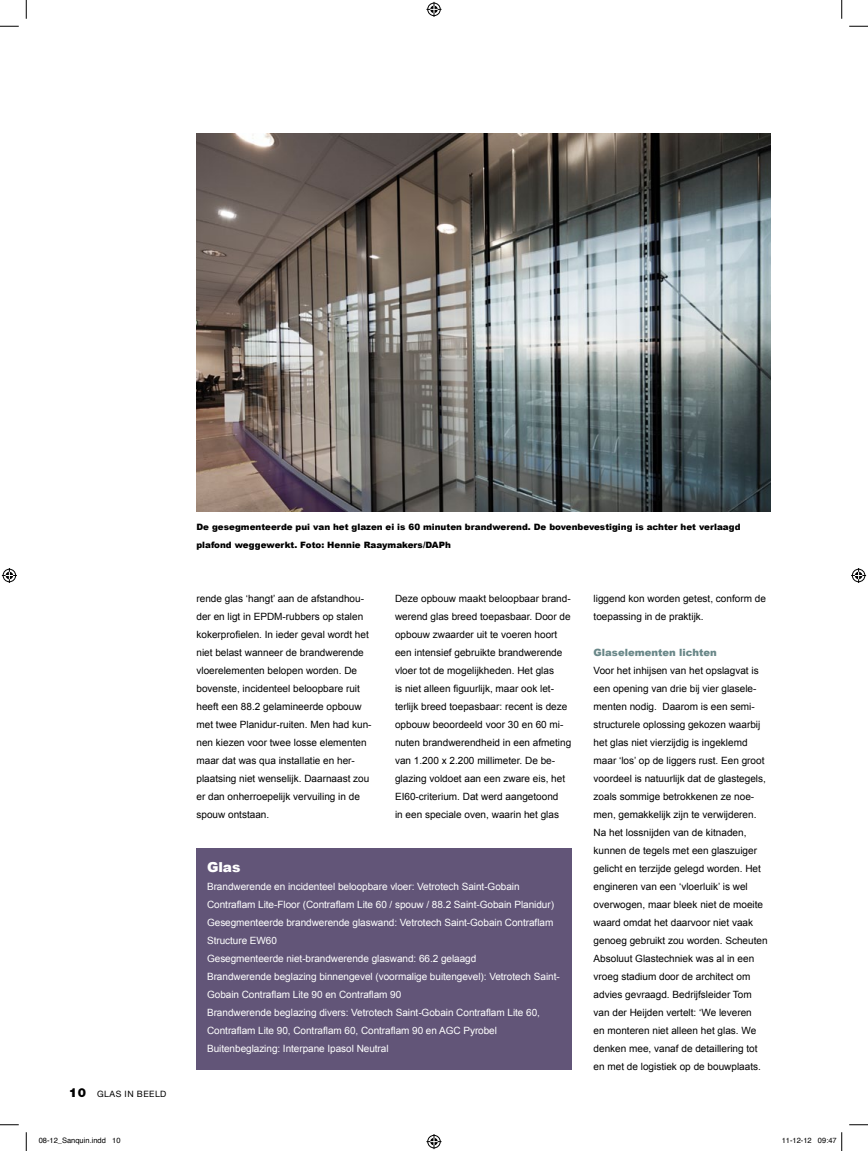
<style>
.page{position:relative;width:868px;height:1151px;background:#fff}
.page>*{position:absolute;margin:0;border:0;box-sizing:border-box;transform-origin:0 0}
.t1{font:900 13.75px "Arial";color:#fff}
.t2{font:10px/18px "Arial";color:#000}
.t3{font:10px/18px "Arial";letter-spacing:-.005em;color:#fff}
.t4{font:900 10px "Arial";color:#698788}
.t5{font:900 8.75px/18px "Arial";color:#000}
.t6{font:8.75px "Helvetica Neue";letter-spacing:.05em;color:#000}
.t7{font:7.5px "Helvetica";color:#000}
.s1{font-weight:900;font-size:12.5px}
</style>
<div class="page">
<div style="left:196px;top:849px;width:376px;height:221px;background:#625578"></div>
<img style="left:196px;top:134px;width:574px;height:378px">
<svg style="left:0;top:25px;width:19px;height:2px"></svg>
<svg style="left:849px;top:25px;width:18px;height:2px"></svg>
<svg style="left:0;top:1124px;width:19px;height:1px"></svg>
<svg style="left:849px;top:1124px;width:18px;height:1px"></svg>
<svg style="left:25px;top:0;width:2px;height:19px"></svg>
<svg style="left:25px;top:1132px;width:2px;height:19px"></svg>
<svg style="left:841px;top:0;width:1px;height:19px"></svg>
<svg style="left:426px;top:2px;width:15px;height:15px"></svg>
<svg style="left:426px;top:1134px;width:15px;height:15px"></svg>
<svg style="left:2px;top:568px;width:15px;height:15px"></svg>
<svg style="left:851px;top:568px;width:15px;height:15px"></svg>
<svg style="left:841px;top:1132px;width:1px;height:19px"></svg>
<p class="t5" style="left:196px;top:518px;width:545px">De gesegmenteerde pui van het glazen ei is 60 minuten brandwerend. De bovenbevestiging is achter het verlaagd plafond weggewerkt. Foto: Hennie Raaymakers/DAPh</p>
<p class="t6" style="left:69px;top:1089px;width:99px"><span class="s1">10</span> GLAS IN BEELD</p>
<p class="t2" style="left:196px;top:589px;width:177px">rende glas ‘hangt’ aan de afstandhou&shy;der en ligt in EPDM-rubbers op stalen kokerprofielen. In ieder geval wordt het niet belast wanneer de brandwerende vloerelementen belopen worden. De bovenste, incidenteel beloopbare ruit heeft een 88.2 gelamineerde opbouw met twee Planidur-ruiten. Men had kun&shy;nen kiezen voor twee losse elementen maar dat was qua installatie en her&shy;plaatsing niet wenselijk. Daarnaast zou er dan onherroepelijk vervuiling in de spouw ontstaan.</p>
<p class="t2" style="left:395px;top:589px;width:178px">Deze opbouw maakt beloopbaar brand&shy;werend glas breed toepasbaar. Door de opbouw zwaarder uit te voeren hoort een intensief gebruikte brandwerende vloer tot de mogelijkheden. Het glas<br>is niet alleen figuurlijk, maar ook let&shy;terlijk breed toepasbaar: recent is deze opbouw beoordeeld voor 30 en 60 mi&shy;nuten brandwerendheid in een afmeting van 1.200 x 2.200 millimeter. De be&shy;glazing voldoet aan een zware eis, het EI60-criterium. Dat werd aangetoond<br>in een speciale oven, waarin het glas</p>
<p class="t2" style="left:593px;top:589px;width:174px">liggend kon worden getest, conform de toepassing in de praktijk.</p>
<p class="t4" style="left:593px;top:647px;width:125px">Glaselementen lichten</p>
<p class="t2" style="left:593px;top:661px;width:175px">Voor het inhijsen van het opslagvat is een opening van drie bij vier glasele&shy;menten nodig. Daarom is een semi&shy;structurele oplossing gekozen waarbij het glas niet vierzijdig is ingeklemd maar ‘los’ op de liggers rust. Een groot voordeel is natuurlijk dat de glastegels, zoals sommige betrokkenen ze noe&shy;men, gemakkelijk zijn te verwijderen.<br>Na het lossnijden van de kitnaden, kunnen de tegels met een glaszuiger gelicht en terzijde gelegd worden. Het engineren van een ‘vloerluik’ is wel overwogen, maar bleek niet de moeite waard omdat het daarvoor niet vaak genoeg gebruikt zou worden. Scheuten Absoluut Glastechniek was al in een vroeg stadium door de architect om advies gevraagd. Bedrijfsleider Tom van der Heijden vertelt: ‘We leveren<br>en monteren niet alleen het glas. We denken mee, vanaf de detaillering tot en met de logistiek op de bouwplaats.</p>
<h1 class="t1" style="left:207px;top:859px;width:35px">Glas</h1>
<p class="t3" style="left:207px;top:877px;width:354px">Brandwerende en incidenteel beloopbare vloer: Vetrotech Saint-Gobain Contraflam Lite-Floor (Contraflam Lite 60 / spouw / 88.2 Saint-Gobain Planidur)<br>Gesegmenteerde brandwerende glaswand: Vetrotech Saint-Gobain Contraflam Structure EW60<br>Gesegmenteerde niet-brandwerende glaswand: 66.2 gelaagd<br>Brandwerende beglazing binnengevel (voormalige buitengevel): Vetrotech Saint-Gobain Contraflam Lite 90 en Contraflam 90<br>Brandwerende beglazing divers: Vetrotech Saint-Gobain Contraflam Lite 60, Contraflam Lite 90, Contraflam 60, Contraflam 90 en AGC Pyrobel Buitenbeglazing: Interpane Ipasol Neutral</p>
<p class="t7" style="left:39px;top:1135px;width:83px">08-12_Sanquin.indd 10</p>
<p class="t7" style="left:781px;top:1135px;width:57px">11-12-12 09:47</p>
</div>
